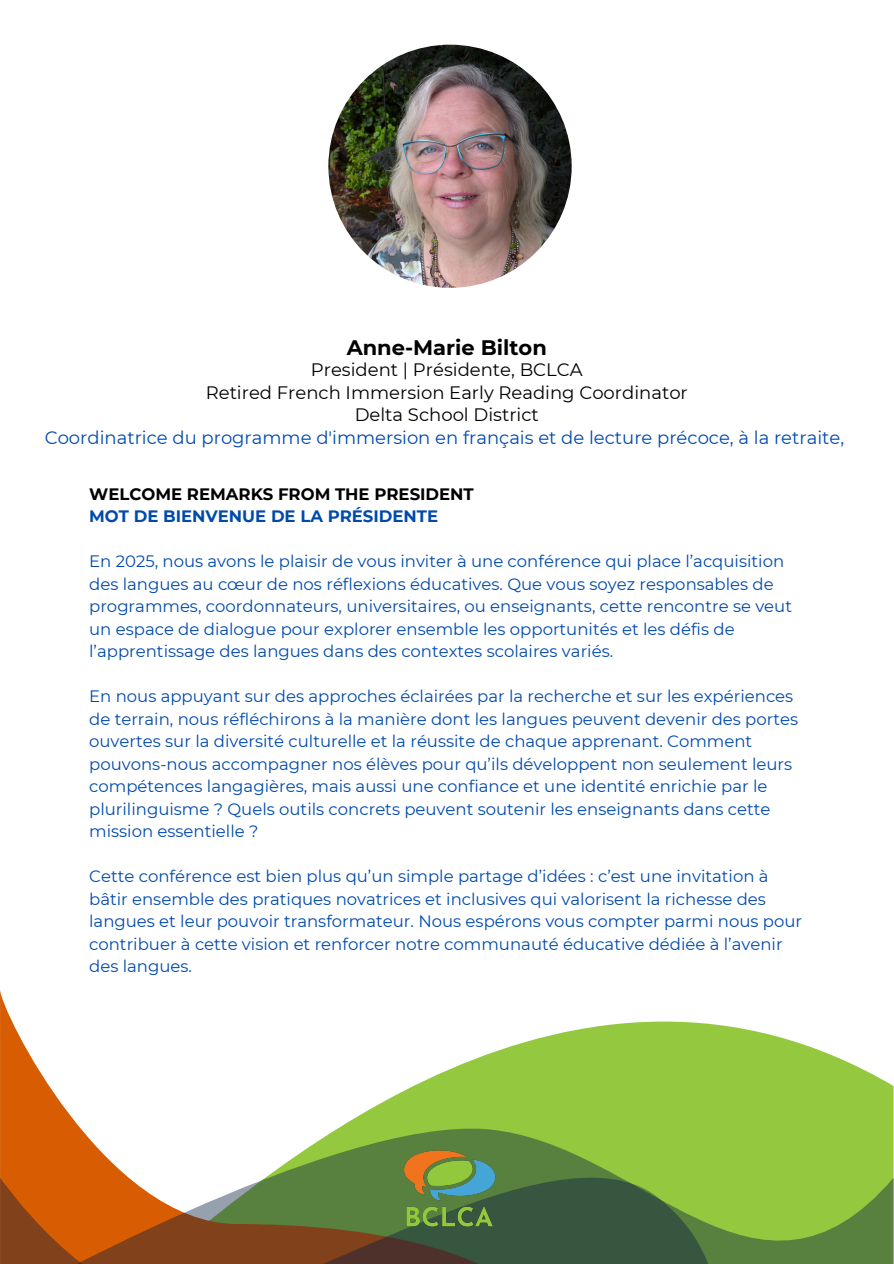
<style>
.page{position:relative;width:894px;height:1264px;background:#fff}
.page>*{position:absolute;margin:0;border:0;box-sizing:border-box;transform-origin:0 0}
.t1{font:700 21px "Montserrat";color:#000}
.t2{font:18px "Montserrat";color:#000}
.t3{font:18px "Montserrat";color:#004aad}
.t4{font:16.5px/22.5px "Montserrat";color:#004aad}
.t5{font:700 16.5px/22.5px "Montserrat";color:#000}
.s1{color:#004aad}
</style>
<div class="page">
<svg style="left:581px;top:1021px;width:312px;height:107px;background:#a3d15b"></svg>
<svg style="left:0;top:990px;width:581px;height:138px"></svg>
<svg style="left:0;top:1128px;width:893px;height:135px;fill:#94c93f"></svg>
<svg style="left:0;top:1176px;width:719px;height:87px;background:#756737"></svg>
<img style="left:404px;top:1150px;width:91px;height:76px">
<img style="left:328px;top:45px;width:243px;height:243px;border-radius:50%">
<p class="t1" style="left:346px;top:334px;width:202px">Anne-Marie Bilton</p>
<h1 class="t2" style="left:311px;top:359px;width:273px">President | Présidente, BCLCA</h1>
<p class="t2" style="left:206px;top:381px;width:483px">Retired French Immersion Early Reading Coordinator</p>
<p class="t2" style="left:354px;top:404px;width:186px">Delta School District</p>
<p class="t3" style="left:45px;top:426px;width:800px">Coordinatrice du programme d'immersion en français et de lecture précoce, à la retraite,</p>
<p class="t5" style="left:89px;top:482px;width:386px">WELCOME REMARKS FROM THE PRESIDENT<br><span class="s1">MOT DE BIENVENUE DE LA PRÉSIDENTE</span></p>
<p class="t4" style="left:89px;top:550px;width:704px">En 2025, nous avons le plaisir de vous inviter à une conférence qui place l’acquisition des langues au cœur de nos réflexions éducatives. Que vous soyez responsables de programmes, coordonnateurs, universitaires, ou enseignants, cette rencontre se veut un espace de dialogue pour explorer ensemble les opportunités et les défis de l’apprentissage des langues dans des contextes scolaires variés.</p>
<p class="t4" style="left:89px;top:685px;width:710px">En nous appuyant sur des approches éclairées par la recherche et sur les expériences de terrain, nous réfléchirons à la manière dont les langues peuvent devenir des portes ouvertes sur la diversité culturelle et la réussite de chaque apprenant. Comment pouvons-nous accompagner nos élèves pour qu’ils développent non seulement leurs compétences langagières, mais aussi une confiance et une identité enrichie par le plurilinguisme ? Quels outils concrets peuvent soutenir les enseignants dans cette mission essentielle ?</p>
<p class="t4" style="left:89px;top:865px;width:714px">Cette conférence est bien plus qu’un simple partage d’idées : c’est une invitation à bâtir ensemble des pratiques novatrices et inclusives qui valorisent la richesse des langues et leur pouvoir transformateur. Nous espérons vous compter parmi nous pour contribuer à cette vision et renforcer notre communauté éducative dédiée à l’avenir des langues.</p>
</div>
